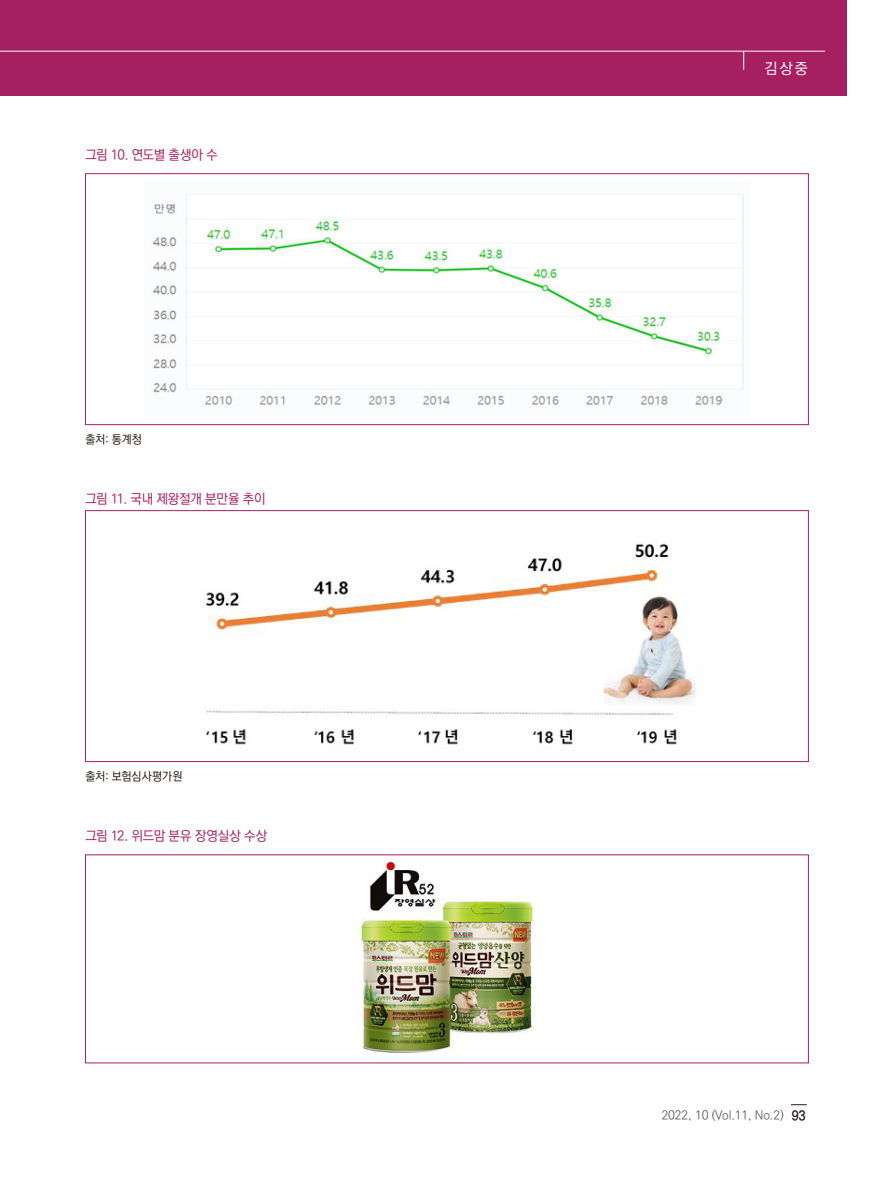
<style>
.page{position:relative;width:893px;height:1191px;background:#fff}
.page>*{position:absolute;margin:0;border:0;box-sizing:border-box;transform-origin:0 0}
.t1{font:500 15px "Ko Pub World Dotum";color:#fff}
.t2{font:500 13.5px "Ko Pub World Dotum";letter-spacing:-.02em;color:#a62061}
.t3{font:500 13.5px "Ko Pub World Dotum";letter-spacing:-.05em;color:#a62061}
.t4{font:300 12px "Ko Pub World Dotum";letter-spacing:-.01em;color:#4d4a4a}
.t5{font:500 11.7px "Ko Pub World Dotum";color:#231916}
.s1{font-weight:700;font-size:13.5px;color:#231916}
</style>
<div class="page">
<svg style="left:791px;top:1104px;width:16px;height:1px"></svg>
<div style="left:0;top:0;width:846px;height:95px;background:#a62061"></div>
<hr style="left:0;top:51px;width:825px;height:1px;background:#fff">
<svg style="left:743px;top:51px;width:1px;height:19px"></svg>
<div style="left:85px;top:173px;width:724px;height:252px;background:#fff;border:1px solid #a62061"></div>
<img style="left:151px;top:194px;width:593px;height:212px">
<div style="left:85px;top:510px;width:724px;height:252px;background:#fff;border:1px solid #a62061"></div>
<img style="left:206px;top:543px;width:490px;height:202px">
<img style="left:360px;top:861px;width:174px;height:192px">
<p class="t3" style="left:85px;top:145px;width:134px">그림 10. 연도별 출생아 수</p>
<p class="t5" style="left:85px;top:431px;width:58px">출처: 통계청</p>
<p class="t2" style="left:85px;top:489px;width:182px">그림 11. 국내 제왕절개 분만율 추이</p>
<p class="t5" style="left:85px;top:767px;width:98px">출처: 보험심사평가원</p>
<p class="t2" style="left:85px;top:826px;width:183px">그림 12. 위드맘 분유 장영실상 수상</p>
<p class="t1" style="left:764px;top:57px;width:45px">김상중</p>
<p class="t4" style="left:662px;top:1106px;width:145px">2022, 10 (Vol.11, No.2) <span class="s1">93</span></p>
</div>
